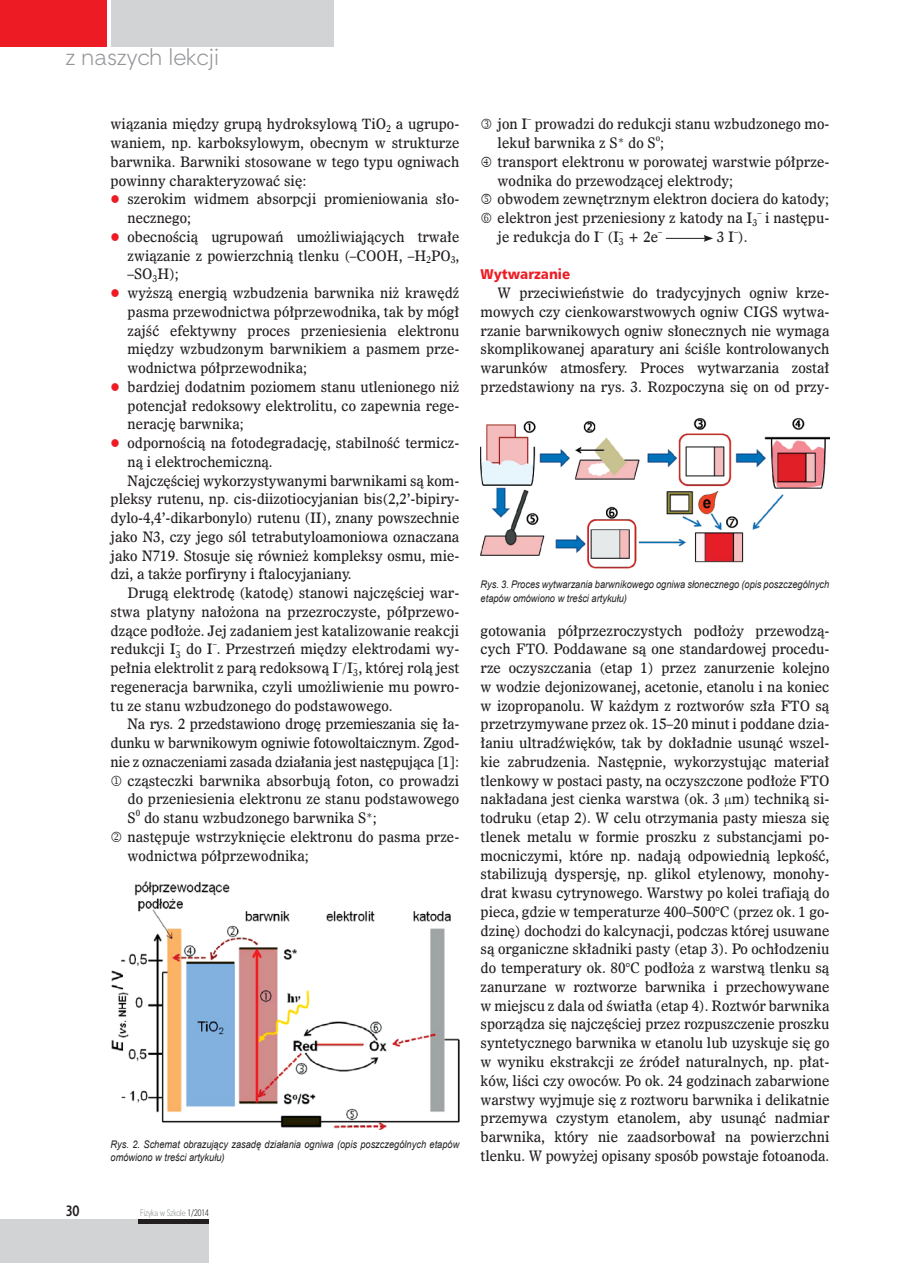
<style>
.page{position:relative;width:923px;height:1263px;background:#fff}
.page>*{position:absolute;margin:0;border:0;box-sizing:border-box;transform-origin:0 0}
.t1{font:22.5px "Straight EFN";color:#939598}
.t2{font:700 15px "Aerton Cnd EFN";color:#231f20}
.t3{font:14.25px/18.8px "Dutch 811 EU";color:#231f20;scale:.94 1}
.t4{font:14.25px "Dutch 811 EU";color:#231f20;scale:.93 1}
.t5{font:14.25px "Dutch 811 EU";letter-spacing:-.02em;color:#231f20;scale:.94 1}
.t6{font:14.25px "Humnst 777 Blk EU";color:#ed1c24;scale:.94 1}
.t7{font:italic 10.5px/13.5px "Arial";color:#231f20;scale:.88 1}
.t8{font:9px "Straight Cnd EFN";color:#939598}
.t9{font:8.55px "Dutch 811 EU";color:#231f20;scale:.94 1}
.s1{color:#231f20}
</style>
<div class="page">
<div style="left:0;top:0;width:106px;height:47px;background:#ed1c24"></div>
<div style="left:111px;top:0;width:222px;height:47px;background:#d1d3d4"></div>
<div style="left:0;top:1219px;width:209px;height:43px;background:#d1d3d4"></div>
<div style="left:139px;top:1219px;width:70px;height:5px;background:#231f20"></div>
<hr style="left:666px;top:238px;width:40px;height:1px;background:#231f20">
<svg style="left:703px;top:235px;width:10px;height:7px"></svg>
<img style="left:111px;top:881px;width:348px;height:248px">
<img style="left:480px;top:418px;width:349px;height:150px">
<h1 class="t1" style="left:66px;top:48px;width:155px">z naszych lekcji</h1>
<p class="t3" style="left:111px;top:114px;width:372px;text-align:justify">wiązania między grupą hydroksylową TiO<sub>2</sub> a ugrupo&shy;waniem, np. karboksylowym, obecnym w strukturze barwnika. Barwniki stosowane w tego typu ogniwach powinny charakteryzować się:</p>
<p class="t4" style="left:128px;top:190px;width:358px">szerokim widmem absorpcji promieniowania sło-</p>
<p class="t4" style="left:128px;top:209px;width:70px">necznego;</p>
<p class="t4" style="left:128px;top:227px;width:358px">obecnością ugrupowań umożliwiających trwałe</p>
<p class="t4" style="left:128px;top:246px;width:358px">związanie z powierzchnią tlenku (–COOH, –H<sub>2</sub>PO<sub>3</sub>,</p>
<p class="t4" style="left:128px;top:265px;width:57px">–SO<sub>3</sub>H);</p>
<p class="t4" style="left:128px;top:284px;width:358px">wyższą energią wzbudzenia barwnika niż krawędź</p>
<p class="t4" style="left:128px;top:302px;width:358px">pasma przewodnictwa półprzewodnika, tak by mógł</p>
<p class="t4" style="left:128px;top:321px;width:358px">zajść efektywny proces przeniesienia elektronu</p>
<p class="t4" style="left:128px;top:340px;width:358px">między wzbudzonym barwnikiem a pasmem prze-</p>
<p class="t4" style="left:128px;top:359px;width:194px">wodnictwa półprzewodnika;</p>
<p class="t4" style="left:128px;top:377px;width:358px">bardziej dodatnim poziomem stanu utlenionego niż</p>
<p class="t4" style="left:128px;top:396px;width:358px">potencjał redoksowy elektrolitu, co zapewnia rege-</p>
<p class="t4" style="left:128px;top:415px;width:126px">nerację barwnika;</p>
<p class="t4" style="left:128px;top:434px;width:358px">odpornością na fotodegradację, stabilność termicz-</p>
<p class="t4" style="left:128px;top:452px;width:157px">ną i elektrochemiczną.</p>
<p class="t3" style="left:128px;top:471px;width:354px">Najczęściej wykorzystywanymi barwnikami są kom-</p>
<p class="t3" style="left:111px;top:489px;width:372px">pleksy rutenu, np. cis-diizotiocyjanian bis(2,2’-bipiry-</p>
<p class="t3" style="left:111px;top:508px;width:372px">dylo-4,4’-dikarbonylo) rutenu (II), znany powszechnie</p>
<p class="t3" style="left:111px;top:527px;width:372px">jako N3, czy jego sól tetrabutyloamoniowa oznaczana</p>
<p class="t3" style="left:111px;top:546px;width:372px">jako N719. Stosuje się również kompleksy osmu, mie-</p>
<p class="t3" style="left:111px;top:564px;width:258px">dzi, a także porfiryny i ftalocyjaniany.</p>
<p class="t3" style="left:128px;top:583px;width:354px">Drugą elektrodę (katodę) stanowi najczęściej war-</p>
<p class="t3" style="left:111px;top:602px;width:372px">stwa platyny nałożona na przezroczyste, półprzewo-</p>
<p class="t3" style="left:111px;top:621px;width:372px">dzące podłoże. Jej zadaniem jest katalizowanie reakcji</p>
<p class="t3" style="left:111px;top:639px;width:372px">redukcji I<sub>3</sub> do I . Przestrzeń między elektrodami wy-</p>
<p class="t9" style="left:176px;top:639px;width:6px">–</p>
<p class="t9" style="left:213px;top:639px;width:6px">–</p>
<p class="t3" style="left:111px;top:658px;width:372px">pełnia elektrolit z parą redoksową I /I<sub>3</sub>, której rolą jest</p>
<p class="t9" style="left:338px;top:657px;width:6px">–</p>
<p class="t9" style="left:353px;top:658px;width:6px">–</p>
<p class="t3" style="left:111px;top:677px;width:372px">regeneracja barwnika, czyli umożliwienie mu powro&shy;tu ze stanu wzbudzonego do podstawowego.</p>
<p class="t5" style="left:128px;top:715px;width:354px">Na rys. 2 przedstawiono drogę przemieszania się ła-</p>
<p class="t5" style="left:111px;top:734px;width:372px">dunku w barwnikowym ogniwie fotowoltaicznym. Zgod-</p>
<p class="t5" style="left:111px;top:752px;width:372px">nie z oznaczeniami zasada działania jest następująca [1]:</p>
<p class="t3" style="left:128px;top:771px;width:354px">cząsteczki barwnika absorbują foton, co prowadzi</p>
<p class="t3" style="left:128px;top:789px;width:354px">do przeniesienia elektronu ze stanu podstawowego</p>
<p class="t3" style="left:128px;top:808px;width:10px">S</p>
<p class="t9" style="left:136px;top:807px;width:6px">0</p>
<p class="t3" style="left:128px;top:808px;width:354px;text-indent:16px">do stanu wzbudzonego barwnika S*;<br>następuje wstrzyknięcie elektronu do pasma prze&shy;wodnictwa półprzewodnika;</p>
<p class="t7" style="left:111px;top:1137px;width:398px">Rys. 2. Schemat obrazujący zasadę działania ogniwa (opis poszczególnych etapów omówiono w treści artykułu)</p>
<p class="t2" style="left:66px;top:1205px;width:15px">30</p>
<p class="t8" style="left:140px;top:1209px;width:70px">Fizyka w Szkole <span class="s1">1/2014</span></p>
<p class="t3" style="left:497px;top:114px;width:354px;text-indent:37px">prowadzi do redukcji stanu wzbudzonego mo&shy;lekuł barwnika z S* do S ;</p>
<p class="t3" style="left:480px;top:114px;width:51px">✓ jon I</p>
<p class="t9" style="left:527px;top:113px;width:6px">–</p>
<p class="t9" style="left:655px;top:132px;width:6px">o</p>
<p class="t3" style="left:497px;top:152px;width:354px;text-indent:-17px">✔ transport elektronu w porowatej warstwie półprze&shy;wodnika do przewodzącej elektrody;<br>obwodem zewnętrznym elektron dociera do katody; elektron jest przeniesiony z katody na I<sub>3</sub></p>
<p class="t9" style="left:757px;top:207px;width:6px">–</p>
<p class="t3" style="left:765px;top:208px;width:70px">i następu-</p>
<p class="t3" style="left:497px;top:227px;width:110px">je redukcja do I</p>
<p class="t9" style="left:599px;top:226px;width:6px">–</p>
<p class="t3" style="left:607px;top:227px;width:55px">(I<sub>3</sub> + 2e</p>
<p class="t9" style="left:619px;top:226px;width:6px">–</p>
<p class="t9" style="left:658px;top:226px;width:6px">–</p>
<p class="t3" style="left:717px;top:227px;width:34px">3 I).</p>
<p class="t9" style="left:734px;top:226px;width:6px">–</p>
<p class="t6" style="left:480px;top:265px;width:97px">Wytwarzanie</p>
<p class="t3" style="left:480px;top:283px;width:372px;text-align:justify;text-indent:17px">W przeciwieństwie do tradycyjnych ogniw krze&shy;mowych czy cienkowarstwowych ogniw CIGS wytwa&shy;rzanie barwnikowych ogniw słonecznych nie wymaga skomplikowanej aparatury ani ściśle kontrolowanych warunków atmosfery. Proces wytwarzania został przedstawiony na rys. 3. Rozpoczyna się on od przy-</p>
<p class="t7" style="left:480px;top:578px;width:398px">Rys. 3. Proces wytwarzania barwnikowego ogniwa słonecznego (opis poszczególnych etapów omówiono w treści artykułu)</p>
<p class="t3" style="left:480px;top:621px;width:373px;text-align:justify">gotowania półprzezroczystych podłoży przewodzą&shy;cych FTO. Poddawane są one standardowej procedu&shy;rze oczyszczania (etap 1) przez zanurzenie kolejno w wodzie dejonizowanej, acetonie, etanolu i na koniec w izopropanolu. W każdym z roztworów szła FTO są przetrzymywane przez ok. 15–20 minut i poddane dzia&shy;łaniu ultradźwięków, tak by dokładnie usunąć wszel&shy;kie zabrudzenia. Następnie, wykorzystując materiał tlenkowy w postaci pasty, na oczyszczone podłoże FTO nakładana jest cienka warstwa (ok. 3 m) techniką si&shy;todruku (etap 2). W celu otrzymania pasty miesza się tlenek metalu w formie proszku z substancjami po&shy;mocniczymi, które np. nadają odpowiednią lepkość, stabilizują dyspersję, np. glikol etylenowy, monohy&shy;drat kwasu cytrynowego. Warstwy po kolei trafiają do pieca, gdzie w temperaturze 400–500°C (przez ok. 1 go&shy;dzinę) dochodzi do kalcynacji, podczas której usuwane są organiczne składniki pasty (etap 3). Po ochłodzeniu do temperatury ok. 80°C podłoża z warstwą tlenku są zanurzane w roztworze barwnika i przechowywane w miejscu z dala od światła (etap 4). Roztwór barwnika sporządza się najczęściej przez rozpuszczenie proszku syntetycznego barwnika w etanolu lub uzyskuje się go w wyniku ekstrakcji ze źródeł naturalnych, np. płat&shy;ków, liści czy owoców. Po ok. 24 godzinach zabarwione warstwy wyjmuje się z roztworu barwnika i delikatnie przemywa czystym etanolem, aby usunąć nadmiar barwnika, który nie zaadsorbował na powierzchni tlenku. W powyżej opisany sposób powstaje fotoanoda.</p>
</div>
